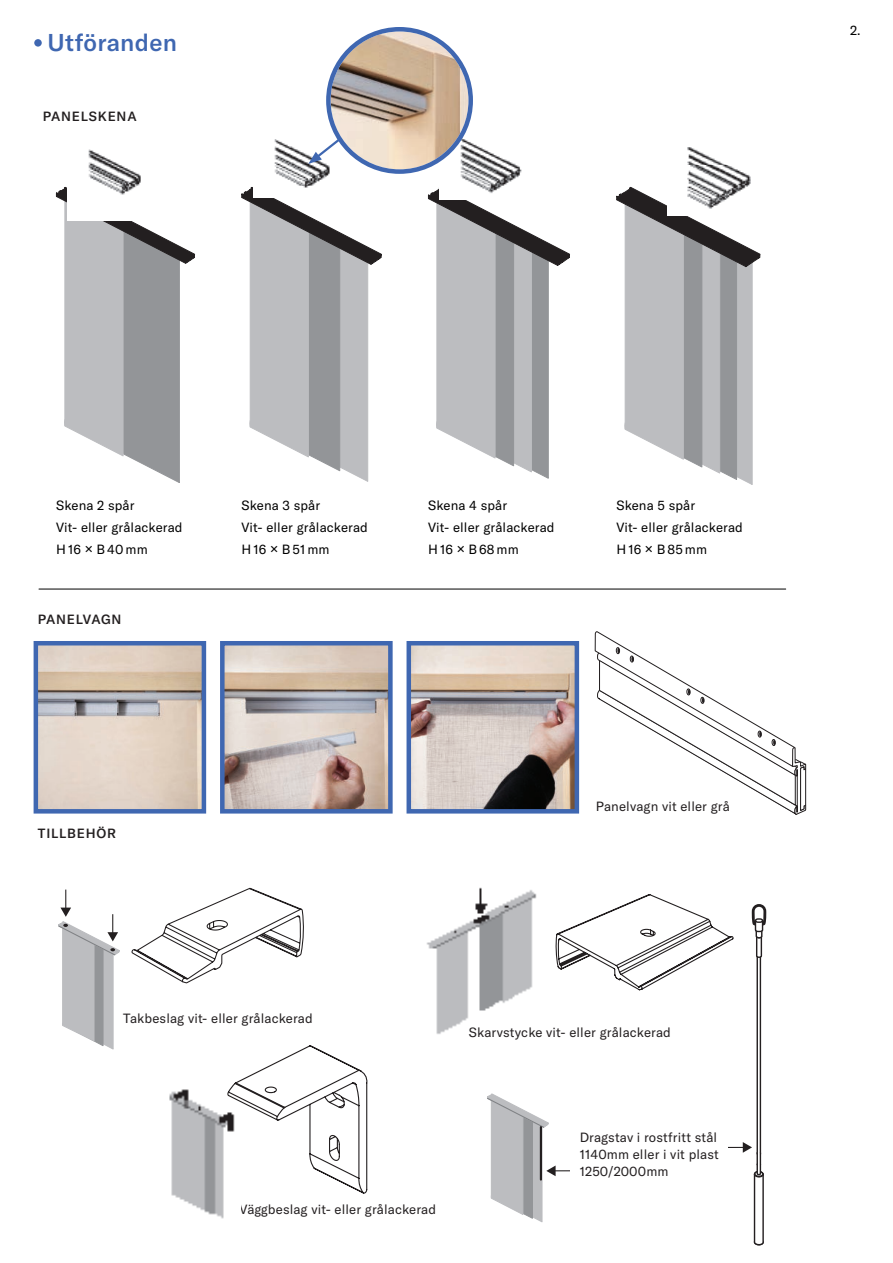
<style>
.page{position:relative;width:893px;height:1263px;background:#fff}
.page>*{position:absolute;margin:0;border:0;box-sizing:border-box;transform-origin:0 0}
.t1{font:500 24px "GT America";letter-spacing:.01em;color:#3f67b1}
.t2{font:13.2px/17.2px "GT America";letter-spacing:.01em;color:#231f20}
.t3{font:13.2px/21.8px "GT America";letter-spacing:.01em;color:#000}
.t4{font:500 13.2px "GT America";letter-spacing:.06em;color:#231f20}
</style>
<div class="page">
<svg style="left:594px;top:631px;width:213px;height:184px"></svg>
<svg style="left:220px;top:641px;width:173px;height:173px;background:#b9b0b0"></svg>
<svg style="left:33px;top:641px;width:174px;height:173px;background:#c8bfbb"></svg>
<svg style="left:406px;top:641px;width:174px;height:173px;background:#afa7a7"></svg>
<svg style="left:487px;top:1093px;width:82px;height:130px"></svg>
<div style="left:756px;top:954px;width:5px;height:201px;border:1px solid #231f20"></div>
<svg style="left:729px;top:1142px;width:35px;height:104px"></svg>
<svg style="left:751px;top:904px;width:15px;height:55px"></svg>
<svg style="left:58px;top:889px;width:62px;height:161px"></svg>
<img style="left:169px;top:1089px;width:58px;height:130px">
<img style="left:426px;top:887px;width:111px;height:147px">
<div style="left:34px;top:39px;width:8px;height:8px;background:#3f67b1;border-radius:50%"></div>
<hr style="left:39px;top:589px;width:747px;height:1px;background:#000">
<svg style="left:227px;top:1045px;width:140px;height:149px"></svg>
<svg style="left:131px;top:888px;width:173px;height:95px"></svg>
<svg style="left:556px;top:894px;width:178px;height:96px"></svg>
<svg style="left:56px;top:187px;width:139px;height:296px"></svg>
<svg style="left:241px;top:187px;width:141px;height:295px"></svg>
<svg style="left:427px;top:188px;width:143px;height:291px"></svg>
<svg style="left:616px;top:187px;width:145px;height:298px"></svg>
<img style="left:67px;top:149px;width:88px;height:72px">
<img style="left:253px;top:140px;width:88px;height:58px">
<img style="left:439px;top:138px;width:88px;height:61px">
<img style="left:667px;top:148px;width:87px;height:68px">
<img style="left:331px;top:31px;width:137px;height:138px;border-radius:69px">
<div style="left:326px;top:27px;width:147px;height:147px;border:5px solid #3f67b1;border-radius:50%"></div>
<svg style="left:308px;top:135px;width:36px;height:29px"></svg>
<h1 class="t1" style="left:48px;top:30px;width:131px">Utföranden</h1>
<p class="t4" style="left:43px;top:109px;width:95px">PANELSKENA</p>
<p class="t3" style="left:850px;top:21px;width:12px">2.</p>
<p class="t3" style="left:56px;top:496px;width:128px">Skena 2 spår<br>Vit- eller grålackerad<br>H 16 × B 40 mm</p>
<p class="t3" style="left:241px;top:496px;width:128px">Skena 3 spår<br>Vit- eller grålackerad<br>H 16 × B 51 mm</p>
<p class="t3" style="left:428px;top:496px;width:128px">Skena 4 spår<br>Vit- eller grålackerad<br>H 16 × B 68 mm</p>
<p class="t3" style="left:616px;top:496px;width:128px">Skena 5 spår<br>Vit- eller grålackerad<br>H 16 × B 85 mm</p>
<p class="t4" style="left:38px;top:613px;width:85px">PANELVAGN</p>
<p class="t4" style="left:38px;top:826px;width:80px">TILLBEHÖR</p>
<p class="t2" style="left:596px;top:799px;width:135px">Panelvagn vit eller grå</p>
<p class="t2" style="left:123px;top:1011px;width:191px">Takbeslag vit- eller grålackerad</p>
<p class="t2" style="left:469px;top:1024px;width:204px">Skarvstycke vit- eller grålackerad</p>
<p class="t2" style="left:239px;top:1202px;width:198px">Väggbeslag vit- eller grålackerad</p>
<p class="t2" style="left:580px;top:1129px;width:141px">Dragstav i rostfritt stål<br>1140mm eller i vit plast<br>1250/2000mm</p>
</div>
